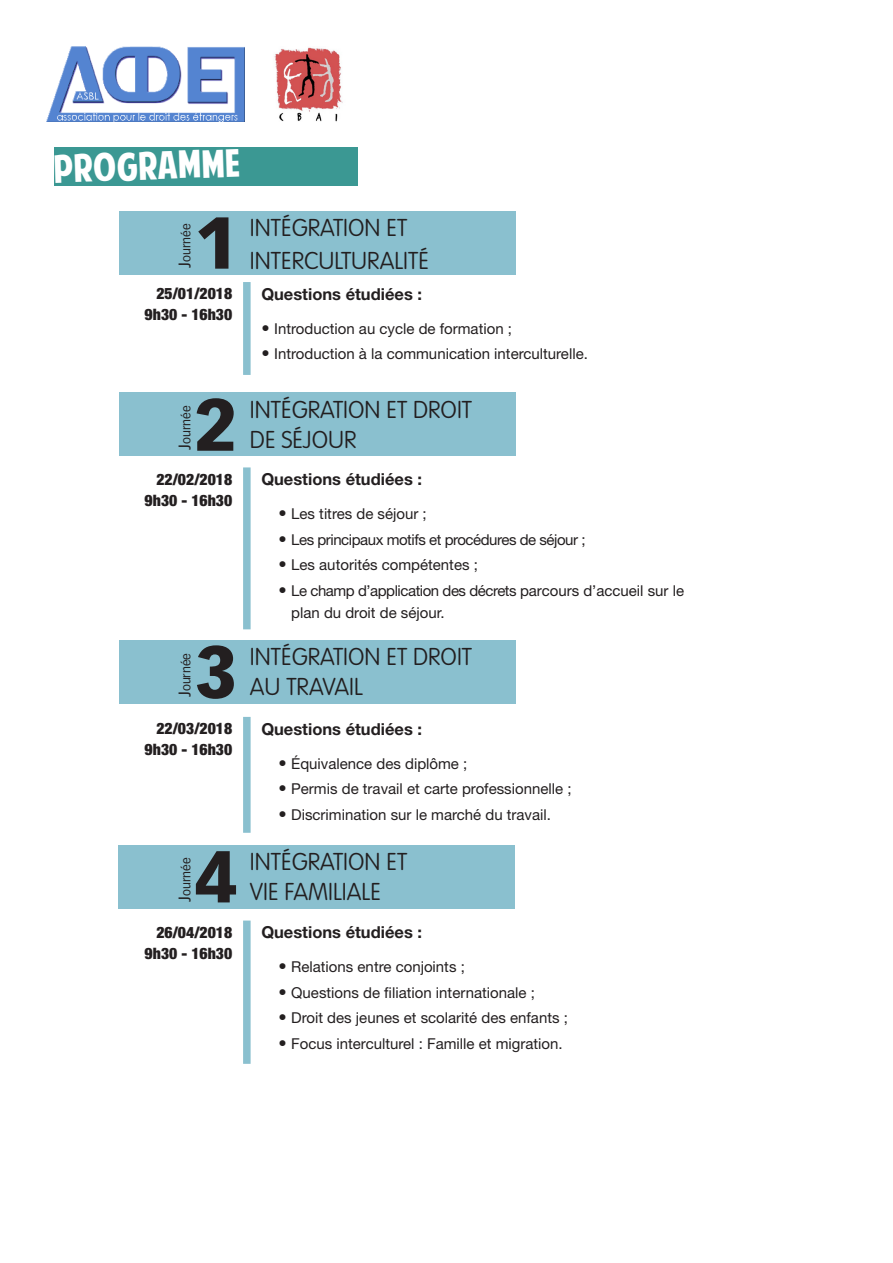
<style>
.page{position:relative;width:893px;height:1263px;background:#fff}
.page>*{position:absolute;margin:0;border:0;box-sizing:border-box;transform-origin:0 0}
.t1{font:900 72px "Vectora LT Std";color:#231f20}
.txt_prog{font:37.5px "American Purpose";color:#fff}
.txt_prog-2{font:100 24px/30px "VAG Rounded Std";color:#231f20}
.txt_prog-3{font:700 16.5px "Helvetica Neue LT Std";color:#231f20}
.date{font:900 condensed 15.75px "Helvetica Neue LT Std";color:#231f20}
.txt_prog-4{font:15px/22.5px "Helvetica Neue LT Std";color:#231f20}
.liste_à_puce_copie{font:15px "Helvetica Neue LT Std";color:#231f20}
.txt_prog-5{font:15px "Helvetica Neue LT Std";letter-spacing:-.03em;color:#231f20}
.t2{font:12px "Vectora LT Std";color:#231f20}
.s1{font-size:16.5px}
</style>
<div class="page">
<img style="left:47px;top:47px;width:197px;height:75px">
<img style="left:274px;top:47px;width:69px;height:75px">
<div style="left:119px;top:212px;width:396px;height:63px;background:#8ac0cf"></div>
<div style="left:119px;top:392px;width:397px;height:64px;background:#8ac0cf"></div>
<div style="left:119px;top:640px;width:396px;height:63px;background:#8ac0cf"></div>
<div style="left:118px;top:845px;width:396px;height:64px;background:#8ac0cf"></div>
<div style="left:243px;top:282px;width:8px;height:93px;background:#8ac0cf"></div>
<div style="left:243px;top:467px;width:8px;height:162px;background:#8ac0cf"></div>
<div style="left:243px;top:717px;width:8px;height:116px;background:#8ac0cf"></div>
<div style="left:243px;top:920px;width:8px;height:144px;background:#8ac0cf"></div>
<div style="left:54px;top:148px;width:303px;height:38px;background:#3b9893"></div>
<p class="txt_prog" style="left:53px;top:154px;width:188px;rotate:-2deg">PROGRAMME</p>
<p class="t2" style="left:179px;top:268px;width:46px;rotate:-90deg"><span class="s1">J</span>ournée</p>
<p class="t1" style="left:195px;top:198px;width:44px">1</p>
<p class="txt_prog-2" style="left:250px;top:212px;width:181px;line-height:33px">INTÉGRATION ET<br>INTERCULTURALITÉ</p>
<p class="date" style="left:156px;top:284px;width:78px">25/01/2018</p>
<p class="date" style="left:145px;top:305px;width:89px">9h30 - 16h30</p>
<p class="txt_prog-3" style="left:261px;top:284px;width:162px">Questions étudiées :</p>
<p class="liste_à_puce_copie" style="left:261px;top:320px;width:252px"><span class="s1">•</span> Introduction au cycle de formation ;</p>
<p class="liste_à_puce_copie" style="left:261px;top:345px;width:328px"><span class="s1">•</span> Introduction à la communication interculturelle.</p>
<p class="t2" style="left:179px;top:450px;width:46px;rotate:-90deg"><span class="s1">J</span>ournée</p>
<p class="t1" style="left:195px;top:380px;width:44px">2</p>
<p class="txt_prog-2" style="left:250px;top:396px;width:224px">INTÉGRATION ET DROIT<br>DE SÉJOUR</p>
<p class="date" style="left:156px;top:469px;width:78px">22/02/2018</p>
<p class="date" style="left:145px;top:490px;width:89px">9h30 - 16h30</p>
<p class="txt_prog-3" style="left:261px;top:469px;width:162px">Questions étudiées :</p>
<p class="txt_prog-4" style="left:278px;top:502px;width:150px"><span class="s1">•</span> Les titres de séjour ;</p>
<p class="txt_prog-5" style="left:278px;top:530px;width:309px"><span class="s1">•</span> Les principaux motifs et procédures de séjour ;</p>
<p class="txt_prog-4" style="left:278px;top:553px;width:201px"><span class="s1">•</span> Les autorités compétentes ;</p>
<p class="txt_prog-4" style="left:291px;top:579px;width:394px;text-indent:-13px"><span class="s1">•</span> Le champ d’application des décrets parcours d’accueil sur le plan du droit de séjour.</p>
<p class="t2" style="left:179px;top:697px;width:46px;rotate:-90deg"><span class="s1">J</span>ournée</p>
<p class="t1" style="left:195px;top:627px;width:44px">3</p>
<p class="txt_prog-2" style="left:250px;top:643px;width:224px">INTÉGRATION ET DROIT<br>AU TRAVAIL</p>
<p class="date" style="left:156px;top:719px;width:78px">22/03/2018</p>
<p class="date" style="left:145px;top:740px;width:89px">9h30 - 16h30</p>
<p class="txt_prog-3" style="left:261px;top:719px;width:162px">Questions étudiées :</p>
<p class="txt_prog-4" style="left:278px;top:752px;width:190px"><span class="s1">•</span> Équivalence des diplôme ;</p>
<p class="txt_prog-4" style="left:278px;top:777px;width:295px"><span class="s1">•</span> Permis de travail et carte professionnelle ;</p>
<p class="txt_prog-4" style="left:278px;top:803px;width:274px"><span class="s1">•</span> Discrimination sur le marché du travail.</p>
<p class="t2" style="left:179px;top:902px;width:46px;rotate:-90deg"><span class="s1">J</span>ournée</p>
<p class="t1" style="left:195px;top:832px;width:44px">4</p>
<p class="txt_prog-2" style="left:250px;top:847px;width:159px">INTÉGRATION ET<br>VIE FAMILIALE</p>
<p class="date" style="left:156px;top:922px;width:78px">26/04/2018</p>
<p class="date" style="left:145px;top:943px;width:89px">9h30 - 16h30</p>
<p class="txt_prog-3" style="left:261px;top:922px;width:162px">Questions étudiées :</p>
<p class="liste_à_puce_copie" style="left:278px;top:958px;width:188px"><span class="s1">•</span> Relations entre conjoints ;</p>
<p class="liste_à_puce_copie" style="left:278px;top:983px;width:258px"><span class="s1">•</span> Questions de filiation internationale ;</p>
<p class="liste_à_puce_copie" style="left:278px;top:1009px;width:291px"><span class="s1">•</span> Droit des jeunes et scolarité des enfants ;</p>
<p class="liste_à_puce_copie" style="left:278px;top:1034px;width:286px"><span class="s1">•</span> Focus interculturel : Famille et migration.</p>
</div>
